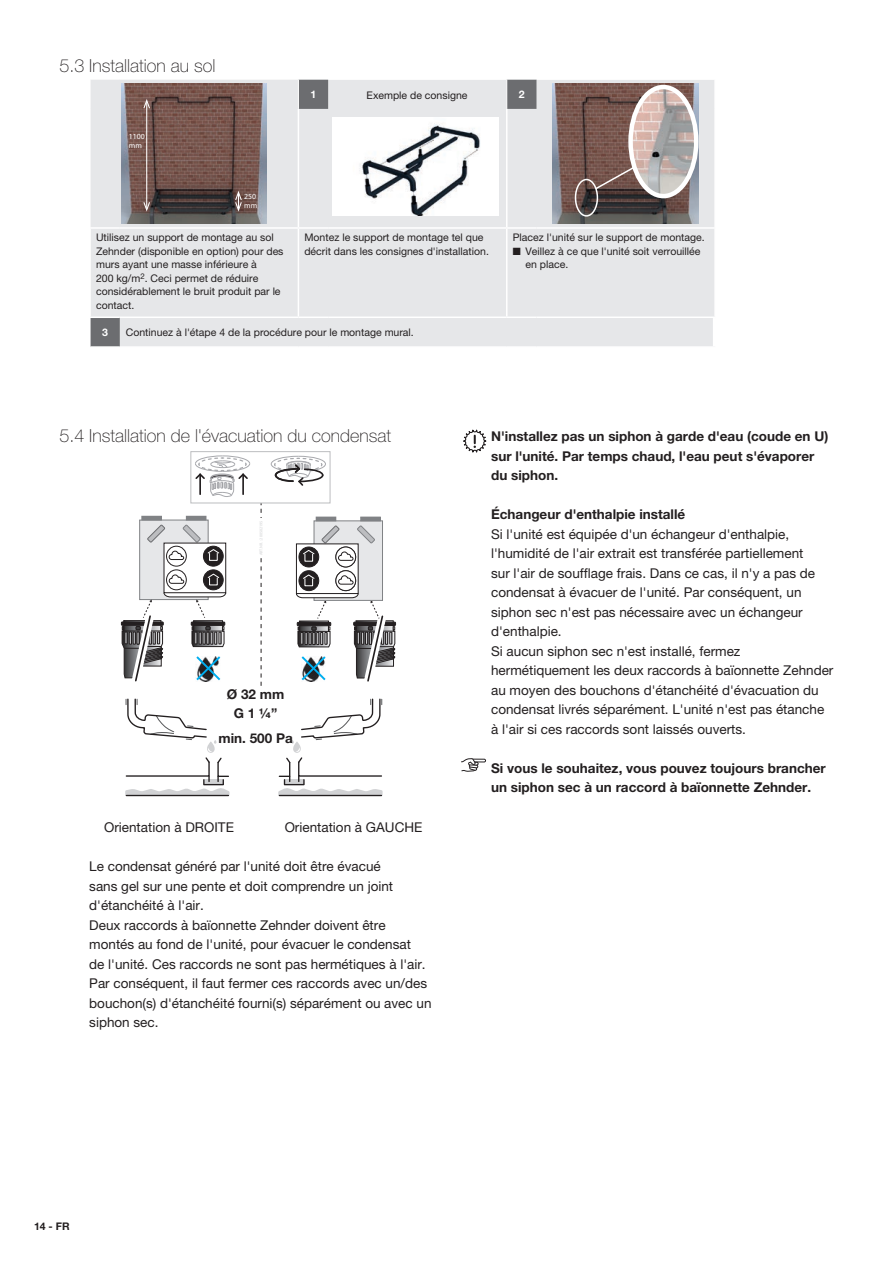
<style>
.page{position:relative;width:893px;height:1263px;background:#fff}
.page>*{position:absolute;margin:0;border:0;box-sizing:border-box;transform-origin:0 0}
.t1{font:100 18px "Helvetica Neue LT Pro";color:#231f20}
.t2{font:13.5px/19.5px "Helvetica Neue LT Pro";color:#231f20}
.t3{font:700 13.5px/19.5px "Helvetica Neue LT Pro";color:#231f20}
.t4{font:10.5px/13.5px "Helvetica Neue LT Pro";color:#231f20}
.t5{font:700 10.5px "Helvetica Neue LT Pro";color:#231f20}
.t6{font:700 10.5px "Helvetica Neue LT Pro";color:#fff}
.t7{font:7.8px/9.4px "Myriad Pro";color:#fff}
</style>
<div class="page">
<div style="left:536px;top:80px;width:178px;height:266px;background:#e6e7e9"></div>
<div style="left:91px;top:80px;width:445px;height:266px;background:#e6e7e9"></div>
<hr style="left:506px;top:109px;width:1px;height:118px;background:#fff">
<hr style="left:298px;top:227px;width:30px;height:2px;background:#fff">
<hr style="left:298px;top:229px;width:1px;height:87px;background:#fff">
<hr style="left:328px;top:227px;width:179px;height:2px;background:#fff">
<hr style="left:507px;top:227px;width:29px;height:2px;background:#fff">
<hr style="left:506px;top:229px;width:1px;height:87px;background:#fff">
<hr style="left:536px;top:227px;width:180px;height:2px;background:#fff">
<svg style="left:506px;top:80px;width:1px;height:29px"></svg>
<svg style="left:90px;top:318px;width:1px;height:28px"></svg>
<hr style="left:713px;top:318px;width:4px;height:28px;background:#fff">
<svg style="left:90px;top:80px;width:1px;height:29px"></svg>
<svg style="left:298px;top:80px;width:1px;height:29px"></svg>
<hr style="left:298px;top:109px;width:1px;height:118px;background:#fff">
<hr style="left:89px;top:227px;width:31px;height:2px;background:#fff">
<hr style="left:120px;top:227px;width:178px;height:2px;background:#fff">
<hr style="left:89px;top:316px;width:31px;height:2px;background:#fff">
<hr style="left:120px;top:316px;width:178px;height:2px;background:#fff">
<hr style="left:298px;top:316px;width:30px;height:2px;background:#fff">
<hr style="left:328px;top:316px;width:179px;height:2px;background:#fff">
<hr style="left:507px;top:316px;width:29px;height:2px;background:#fff">
<hr style="left:536px;top:316px;width:180px;height:2px;background:#fff">
<svg style="left:121px;top:83px;width:146px;height:141px;background:#725b57"></svg>
<img style="left:332px;top:118px;width:167px;height:98px">
<img style="left:552px;top:83px;width:146px;height:141px">
<div style="left:575px;top:179px;width:23px;height:38px;border:2px solid #fff;border-radius:50%"></div>
<svg style="left:594px;top:162px;width:37px;height:29px"></svg>
<img style="left:631px;top:87px;width:65px;height:109px">
<div style="left:628px;top:85px;width:70px;height:113px;border:4px solid #fff;border-radius:50%"></div>
<div style="left:285px;top:779px;width:19px;height:6px;background:#d1d2d4"></div>
<svg style="left:278px;top:788px;width:105px;height:7px"></svg>
<hr style="left:279px;top:795px;width:102px;height:1px;background:#231f20">
<div style="left:284px;top:779px;width:21px;height:6px;border:1px solid #231f20"></div>
<svg style="left:278px;top:698px;width:105px;height:83px"></svg>
<div style="left:204px;top:779px;width:19px;height:6px;background:#d1d2d4"></div>
<svg style="left:125px;top:788px;width:105px;height:7px"></svg>
<hr style="left:126px;top:795px;width:102px;height:1px;background:#231f20">
<div style="left:203px;top:779px;width:21px;height:6px;border:1px solid #231f20"></div>
<svg style="left:125px;top:698px;width:104px;height:83px"></svg>
<div style="left:142px;top:516px;width:20px;height:4px;border:1px solid #808285"></div>
<div style="left:186px;top:516px;width:20px;height:4px;border:1px solid #808285"></div>
<div style="left:316px;top:517px;width:20px;height:4px;border:1px solid #808285"></div>
<div style="left:360px;top:517px;width:21px;height:4px;border:1px solid #808285"></div>
<svg style="left:296px;top:520px;width:100px;height:162px"></svg>
<svg style="left:121px;top:520px;width:106px;height:162px"></svg>
<svg style="left:261px;top:503px;width:1px;height:183px"></svg>
<div style="left:191px;top:451px;width:139px;height:52px;border:1px solid #bcbdc0"></div>
<svg style="left:195px;top:455px;width:55px;height:42px"></svg>
<svg style="left:271px;top:456px;width:55px;height:30px"></svg>
<svg style="left:463px;top:429px;width:24px;height:23px"></svg>
<div style="left:470px;top:759px;width:16px;height:3px;border:1px solid #231f20"></div>
<svg style="left:461px;top:758px;width:18px;height:14px"></svg>
<h1 class="t1" style="left:60px;top:56px;width:157px">5.3 Installation au sol</h1>
<p class="t7" style="left:129px;top:132px;width:18px">1100 mm</p>
<p class="t7" style="left:244px;top:192px;width:15px">250 mm</p>
<p class="t6" style="left:311px;top:88px;width:7px">1</p>
<p class="t4" style="left:367px;top:88px;width:102px">Exemple de consigne</p>
<p class="t6" style="left:519px;top:88px;width:7px">2</p>
<p class="t4" style="left:96px;top:231px;width:189px">Utilisez un support de montage au sol<br>Zehnder (disponible en option) pour des murs ayant une masse inférieure à<br>200 kg/m<sup>2</sup>. Ceci permet de réduire considérablement le bruit produit par le contact.</p>
<p class="t4" style="left:304px;top:231px;width:186px">Montez le support de montage tel que décrit dans les consignes d'installation.</p>
<p class="t4" style="left:513px;top:231px;width:193px">Placez l'unité sur le support de montage.</p>
<p class="t4" style="left:526px;top:244px;width:176px;text-indent:-13px">■ Veillez à ce que l'unité soit verrouillée en place.</p>
<p class="t6" style="left:102px;top:326px;width:7px">3</p>
<p class="t4" style="left:126px;top:325px;width:290px">Continuez à l'étape 4 de la procédure pour le montage mural.</p>
<h1 class="t1" style="left:60px;top:426px;width:333px">5.4 Installation de l'évacuation du condensat</h1>
<p class="t3" style="left:227px;top:684px;width:59px;text-align:center">Ø 32 mm<br>G 1 ¼”</p>
<p class="t3" style="left:219px;top:728px;width:76px">min. 500 Pa</p>
<p class="t2" style="left:104px;top:818px;width:131px">Orientation à DROITE</p>
<p class="t2" style="left:285px;top:818px;width:139px">Orientation à GAUCHE</p>
<p class="t2" style="left:89px;top:857px;width:344px">Le condensat généré par l'unité doit être évacué<br>sans gel sur une pente et doit comprendre un joint d'étanchéité à l'air.<br>Deux raccords à baïonnette Zehnder doivent être montés au fond de l'unité, pour évacuer le condensat<br>de l'unité. Ces raccords ne sont pas hermétiques à l'air.<br>Par conséquent, il faut fermer ces raccords avec un/des bouchon(s) d'étanchéité fourni(s) séparément ou avec un siphon sec.</p>
<p class="t3" style="left:491px;top:427px;width:339px">N'installez pas un siphon à garde d'eau (coude en U) sur l'unité. Par temps chaud, l'eau peut s'évaporer du siphon.</p>
<p class="t3" style="left:491px;top:505px;width:196px">Échangeur d'enthalpie installé</p>
<p class="t2" style="left:491px;top:524px;width:344px">Si l'unité est équipée d'un échangeur d'enthalpie, l'humidité de l'air extrait est transférée partiellement<br>sur l'air de soufflage frais. Dans ce cas, il n'y a pas de condensat à évacuer de l'unité. Par conséquent, un siphon sec n'est pas nécessaire avec un échangeur d'enthalpie.<br>Si aucun siphon sec n'est installé, fermez hermétiquement les deux raccords à baïonnette Zehnder au moyen des bouchons d'étanchéité d'évacuation du condensat livrés séparément. L'unité n'est pas étanche à l'air si ces raccords sont laissés ouverts.</p>
<p class="t3" style="left:491px;top:758px;width:336px">Si vous le souhaitez, vous pouvez toujours brancher un siphon sec à un raccord à baïonnette Zehnder.</p>
<p class="t5" style="left:34px;top:1220px;width:37px">14 - FR</p>
</div>
